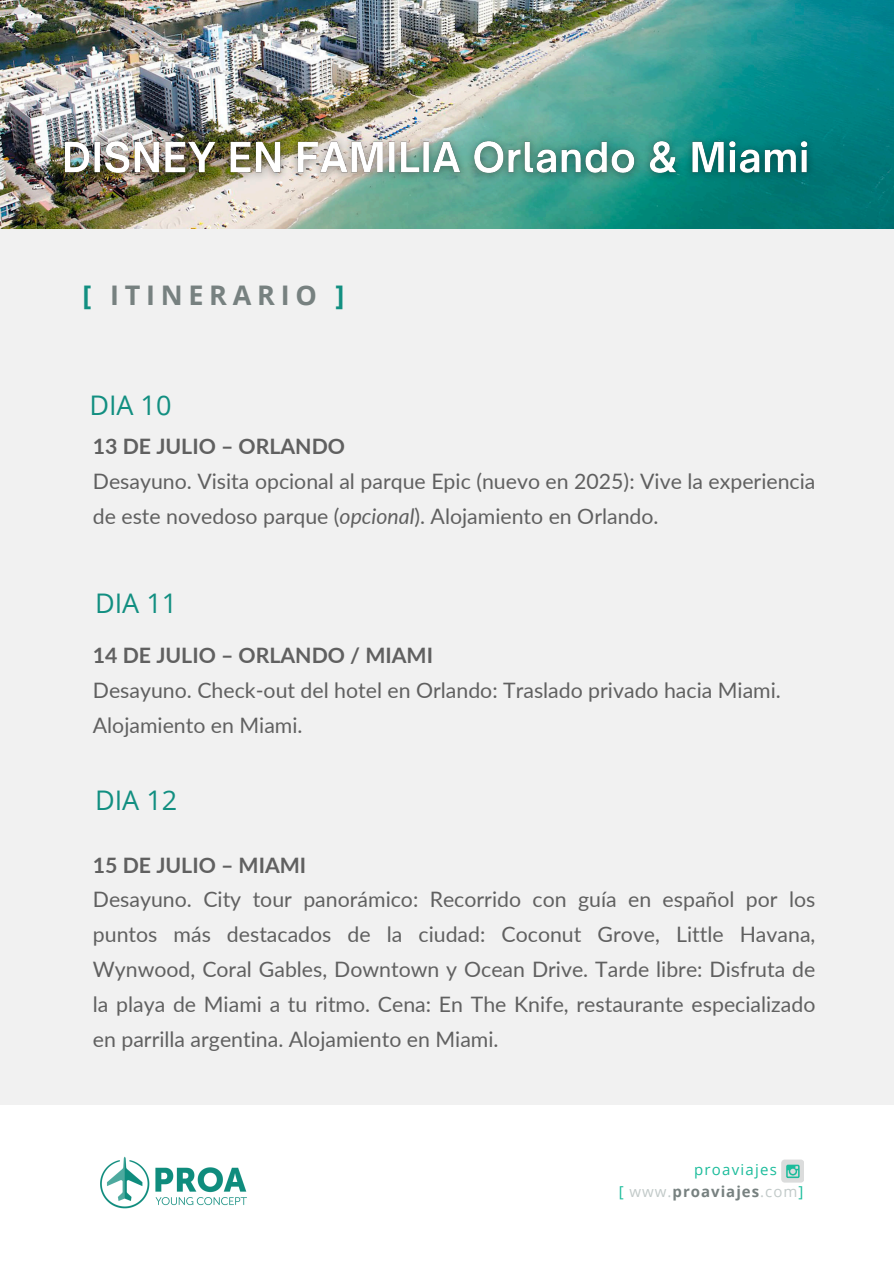
<style>
.page{position:relative;width:894px;height:1264px;background:#fff}
.page>*{position:absolute;margin:0;border:0;box-sizing:border-box;transform-origin:0 0}
.t1{font:27px "Open Sans";color:#128f81}
.t2{font:700 27px "Open Sans";letter-spacing:.21em;color:#778180}
.t3{font:21.3px/34.8px "Lato";color:#606060}
.t4{font:700 21.3px "Lato";color:#606060}
.t5{font:700 15px "Open Sans";letter-spacing:.065em;color:#778180}
.t6{font:15px "Open Sans";letter-spacing:.085em;color:#1bbc9b}
.s1{color:#128f81}
.s2{font-style:italic}
.s3{font-weight:700}
.s4{font-weight:400;color:#1bbc9b}
.s5{font-weight:400;color:#c2cac9}
</style>
<div class="page">
<img style="left:0;top:0;width:893px;height:230px">
<div style="left:0;top:230px;width:893px;height:874px;background:#f1f1f1"></div>
<img style="left:100px;top:1156px;width:147px;height:53px">
<div style="left:781px;top:1159px;width:22px;height:22px;background:#dbdcdc;border-radius:4px"></div>
<svg style="left:786px;top:1164px;width:13px;height:14px"></svg>
<img style="left:50px;top:128px;width:772px;height:62px">
<p class="t2" style="left:83px;top:276px;width:263px"><span class="s1">[</span> ITINERARIO <span class="s1">]</span></p>
<h3 class="t1" style="left:89px;top:386px;width:84px">DIA 10</h3>
<p class="t4" style="left:93px;top:433px;width:253px">13 DE JULIO – ORLANDO</p>
<h2 class="t3" style="left:93px;top:463px;width:723px">Desayuno. Visita opcional al parque Epic (nuevo en 2025): Vive la experiencia de este novedoso parque (<span class="s2">opcional</span>). Alojamiento en Orlando.</h2>
<p class="t1" style="left:95px;top:583px;width:84px">DIA 11</p>
<h3 class="t3" style="left:93px;top:637px;width:689px"><span class="s3">14 DE JULIO – ORLANDO / MIAMI<br></span>Desayuno. Check-out del hotel en Orlando: Traslado privado hacia Miami.</h3>
<p class="t3" style="left:93px;top:707px;width:211px">Alojamiento en Miami.</p>
<h3 class="t1" style="left:95px;top:781px;width:84px">DIA 12</h3>
<h4 class="t3" style="left:93px;top:846px;width:723px"><span class="s3">15 DE JULIO – MIAMI<br></span>Desayuno. City tour panorámico: Recorrido con guía en español por los puntos más destacados de la ciudad: Coconut Grove, Little Havana, Wynwood, Coral Gables, Downtown y Ocean Drive. Tarde libre: Disfruta de la playa de Miami a tu ritmo. Cena: En The Knife, restaurante especializado en parrilla argentina. Alojamiento en Miami.</h4>
<p class="t6" style="left:693px;top:1158px;width:85px">proaviajes</p>
<h4 class="t5" style="left:618px;top:1180px;width:186px"><span class="s4">[</span> <span class="s5">www.</span>proaviajes<span class="s5">.com</span><span class="s4">]</span></h4>
</div>
